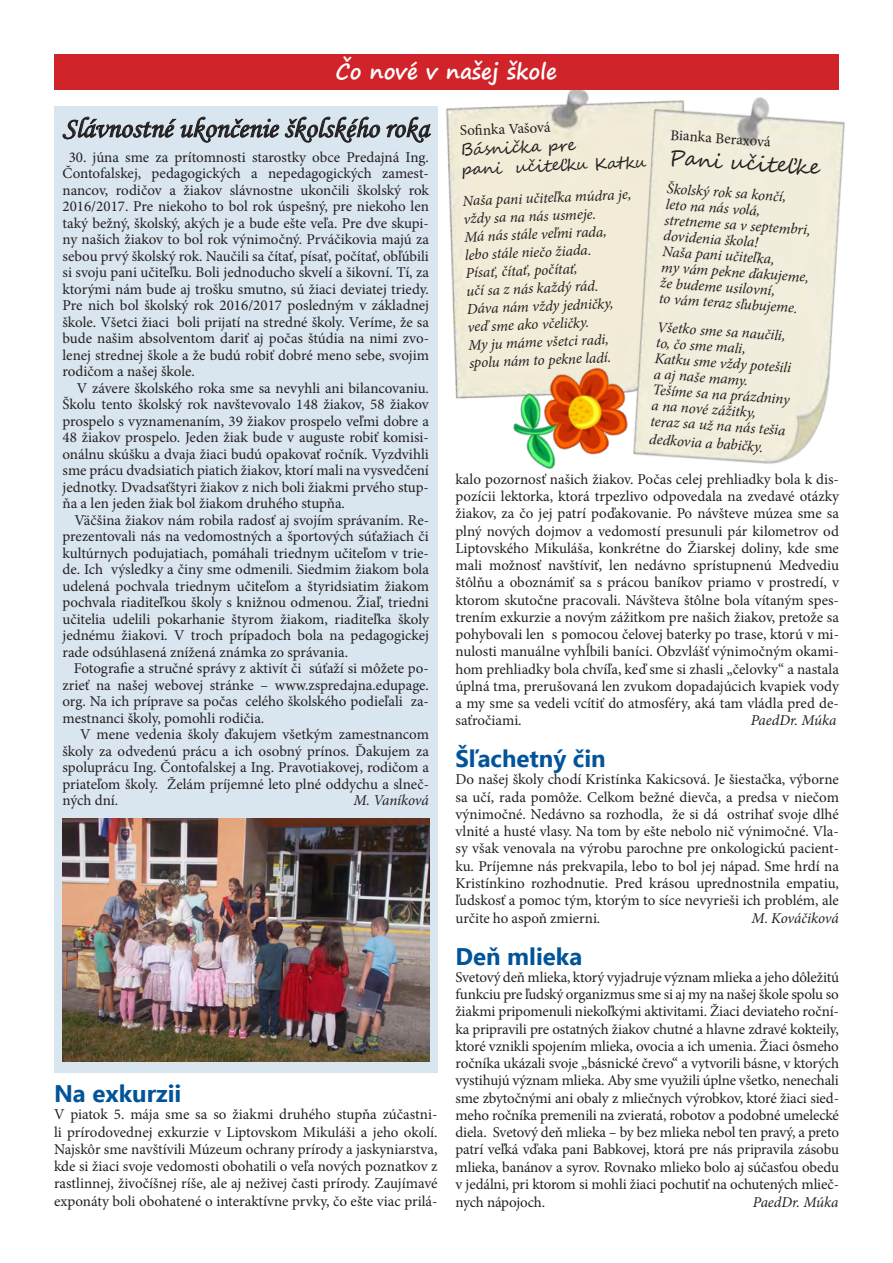
<style>
.page{position:relative;width:893px;height:1263px;background:#fff}
.page>*{position:absolute;margin:0;border:0;box-sizing:border-box;transform-origin:0 0}
.t1{font:28.5px "Monotype Corsiva";color:#231f20}
.t2{font:700 24px "Ebrima";color:#015499}
.t3{font:700 21px "Segoe Print";color:#fff}
.t4{font:21px "Segoe Script";color:#231f20}
.t5{font:16.5px/19.6px "Segoe Script";color:#231f20}
.t6{font:15px/16.5px "Minion Pro";letter-spacing:-.005em;color:#231f20;text-align:justify}
.t7{font:italic 15px/15.8px "Minion Pro";letter-spacing:-.005em;color:#231f20}
</style>
<div class="page">
<img style="left:437px;top:90px;width:155px;height:359px">
<img style="left:592px;top:97px;width:253px;height:367px">
<div style="left:54px;top:106px;width:383px;height:967px;background:#d9e5ef"></div>
<svg style="left:62px;top:116px;width:318px;height:27px"></svg>
<svg style="left:386px;top:116px;width:45px;height:27px"></svg>
<div style="left:54px;top:54px;width:785px;height:36px;background:#d1232a"></div>
<img style="left:62px;top:819px;width:367px;height:242px">
<img style="left:492px;top:345px;width:160px;height:124px">
<h3 class="t3" style="left:335px;top:53px;width:223px">Čo nové v našej škole</h3>
<h1 class="t1" style="left:63px;top:111px;width:368px">Slávnostné ukončenie školského roka</h1>
<p class="t6" style="left:63px;top:149px;width:368px;text-indent:6px">30. júna sme za prítomnosti starostky obce Predajná Ing.<br>Čontofalskej, pedagogických a nepedagogických zamest&shy;nancov, rodičov a žiakov slávnostne ukončili školský rok 2016/2017. Pre niekoho to bol rok úspešný, pre niekoho len taký bežný, školský, akých je a bude ešte veľa. Pre dve skupi&shy;ny našich žiakov to bol rok výnimočný. Prváčikovia majú za sebou prvý školský rok. Naučili sa čítať, písať, počítať, obľúbili si svoju pani učiteľku. Boli jednoducho skvelí a šikovní. Tí, za ktorými nám bude aj trošku smutno, sú žiaci deviatej triedy.<br>Pre nich bol školský rok 2016/2017 posledným v základnej škole. Všetci žiaci boli prijatí na stredné školy. Veríme, že sa bude našim absolventom dariť aj počas štúdia na nimi zvo&shy;lenej strednej škole a že budú robiť dobré meno sebe, svojim rodičom a našej škole.</p>
<p class="t6" style="left:63px;top:380px;width:368px;text-indent:14px">V závere školského roka sme sa nevyhli ani bilancovaniu.<br>Školu tento školský rok navštevovalo 148 žiakov, 58 žiakov prospelo s vyznamenaním, 39 žiakov prospelo veľmi dobre a 48 žiakov prospelo. Jeden žiak bude v auguste robiť komisi&shy;onálnu skúšku a dvaja žiaci budú opakovať ročník. Vyzdvihli sme prácu dvadsiatich piatich žiakov, ktorí mali na vysvedčení jednotky. Dvadsaťštyri žiakov z nich boli žiakmi prvého stup&shy;ňa a len jeden žiak bol žiakom druhého stupňa.</p>
<p class="t6" style="left:63px;top:512px;width:368px;text-indent:12px">Väčšina žiakov nám robila radosť aj svojím správaním. Re&shy;prezentovali nás na vedomostných a športových súťažiach či kultúrnych podujatiach, pomáhali triednym učiteľom v trie&shy;de. Ich výsledky a činy sme odmenili. Siedmim žiakom bola udelená pochvala triednym učiteľom a štyridsiatim žiakom pochvala riaditeľkou školy s knižnou odmenou. Žiaľ, triedni učitelia udelili pokarhanie štyrom žiakom, riaditeľka školy jednému žiakovi. V troch prípadoch bola na pedagogickej rade odsúhlasená znížená známka zo správania.</p>
<p class="t6" style="left:63px;top:660px;width:368px;text-indent:11px">Fotografie a stručné správy z aktivít či súťaží si môžete po&shy;zrieť na našej webovej stránke – www.zspredajna.edupage. org. Na ich príprave sa počas celého školského podieľali za&shy;mestnanci školy, pomohli rodičia.</p>
<p class="t6" style="left:63px;top:726px;width:368px;text-indent:18px">V mene vedenia školy ďakujem všetkým zamestnancom školy za odvedenú prácu a ich osobný prínos. Ďakujem za spoluprácu Ing. Čontofalskej a Ing. Pravotiakovej, rodičom a priateľom školy. Želám príjemné leto plné oddychu a slneč&shy;ných dní.</p>
<p class="t7" style="left:353px;top:793px;width:77px">M. Vaníková</p>
<h2 class="t2" style="left:54px;top:1076px;width:129px">Na exkurzii</h2>
<p class="t6" style="left:54px;top:1106px;width:385px;line-height:17.2px">V piatok 5. mája sme sa so žiakmi druhého stupňa zúčastni&shy;li prírodovednej exkurzie v Liptovskom Mikuláši a jeho okolí.<br>Najskôr sme navštívili Múzeum ochrany prírody a jaskyniarstva, kde si žiaci svoje vedomosti obohatili o veľa nových poznatkov z rastlinnej, živočíšnej ríše, ale aj neživej časti prírody. Zaujímavé exponáty boli obohatené o interaktívne prvky, čo ešte viac prilá-</p>
<p class="t6" style="left:460px;top:122px;width:92px;rotate:-2deg">Sofi nka Vašová</p>
<p class="t5" style="left:460px;top:140px;width:188px;rotate:-2deg">Básnička pre<br>pani učiteľku Katku</p>
<p class="t7" style="left:462px;top:192px;width:170px;line-height:18px;rotate:-2deg">Naša pani učiteľka múdra je, vždy sa na nás usmeje.<br>Má nás stále veľmi rada, lebo stále niečo žiada.<br>Písať, čítať, počítať,<br>učí sa z nás každý rád.<br>Dáva nám vždy jedničky, veď sme ako včeličky.<br>My ju máme všetci radi, spolu nám to pekne ladí.</p>
<p class="t6" style="left:671px;top:127px;width:102px;rotate:4deg">Bianka Beraxová</p>
<h3 class="t4" style="left:670px;top:140px;width:153px;rotate:4deg">Pani učiteľke</h3>
<p class="t7" style="left:667px;top:180px;width:150px;rotate:4deg">Školský rok sa končí,<br>leto na nás volá, stretneme sa v septembri, dovidenia škola!<br>Naša pani učiteľka,<br>my vám pekne ďakujeme, že budeme usilovní,<br>to vám teraz sľubujeme.</p>
<p class="t7" style="left:658px;top:319px;width:139px;rotate:4deg">Všetko sme sa naučili, to, čo sme mali,<br>Katku sme vždy potešili a aj naše mamy.<br>Tešíme sa na prázdniny a na nové zážitky, teraz sa už na nás tešia</p>
<p class="t7" style="left:650px;top:431px;width:116px;rotate:4deg">dedkovia a babičky.</p>
<p class="t6" style="left:455px;top:471px;width:385px;line-height:17.2px">kalo pozornosť našich žiakov. Počas celej prehliadky bola k dis&shy;pozícii lektorka, ktorá trpezlivo odpovedala na zvedavé otázky žiakov, za čo jej patrí poďakovanie. Po návšteve múzea sme sa plný nových dojmov a vedomostí presunuli pár kilometrov od Liptovského Mikuláša, konkrétne do Žiarskej doliny, kde sme mali možnosť navštíviť, len nedávno sprístupnenú Medvediu štôlňu a oboznámiť sa s prácou baníkov priamo v prostredí, v ktorom skutočne pracovali. Návšteva štôlne bola vítaným spes&shy;trením exkurzie a novým zážitkom pre našich žiakov, pretože sa pohybovali len s pomocou čelovej baterky po trase, ktorú v mi&shy;nulosti manuálne vyhĺbili baníci. Obzvlášť výnimočným okami&shy;hom prehliadky bola chvíľa, keď sme si zhasli „čelovky“ a nastala úplná tma, prerušovaná len zvukom dopadajúcich kvapiek vody a my sme sa vedeli vcítiť do atmosféry, aká tam vládla pred de&shy;saťročiami.</p>
<p class="t7" style="left:751px;top:713px;width:87px">PaedDr. Múka</p>
<h2 class="t2" style="left:455px;top:741px;width:152px">Šľachetný čin</h2>
<p class="t6" style="left:455px;top:771px;width:385px;line-height:17.4px">Do našej školy chodí Kristínka Kakicsová. Je šiestačka, výborne sa učí, rada pomôže. Celkom bežné dievča, a predsa v niečom výnimočné. Nedávno sa rozhodla, že si dá ostrihať svoje dlhé vlnité a husté vlasy. Na tom by ešte nebolo nič výnimočné. Vla&shy;sy však venovala na výrobu parochne pre onkologickú pacient&shy;ku. Príjemne nás prekvapila, lebo to bol jej nápad. Sme hrdí na Kristínkino rozhodnutie. Pred krásou uprednostnila empatiu, ľudskosť a pomoc tým, ktorým to síce nevyrieši ich problém, ale určite ho aspoň zmierni.</p>
<p class="t7" style="left:751px;top:910px;width:89px">M. Kováčiková</p>
<h2 class="t2" style="left:455px;top:938px;width:128px">Deň mlieka</h2>
<p class="t6" style="left:455px;top:968px;width:385px;line-height:17.2px">Svetový deň mlieka, ktorý vyjadruje význam mlieka a jeho dôležitú funkciu pre ľudský organizmus sme si aj my na našej škole spolu so žiakmi pripomenuli niekoľkými aktivitami. Žiaci deviateho roční&shy;ka pripravili pre ostatných žiakov chutné a hlavne zdravé kokteily, ktoré vznikli spojením mlieka, ovocia a ich umenia. Žiaci ôsmeho ročníka ukázali svoje „básnické črevo“ a vytvorili básne, v ktorých vystihujú význam mlieka. Aby sme využili úplne všetko, nenechali sme zbytočnými ani obaly z mliečnych výrobkov, ktoré žiaci sied&shy;meho ročníka premenili na zvieratá, robotov a podobné umelecké diela. Svetový deň mlieka – by bez mlieka nebol ten pravý, a preto patrí veľká vďaka pani Babkovej, ktorá pre nás pripravila zásobu mlieka, banánov a syrov. Rovnako mlieko bolo aj súčasťou obedu v jedálni, pri ktorom si mohli žiaci pochutiť na ochutených mlieč&shy;nych nápojoch.</p>
<p class="t7" style="left:753px;top:1194px;width:87px">PaedDr. Múka</p>
</div>
